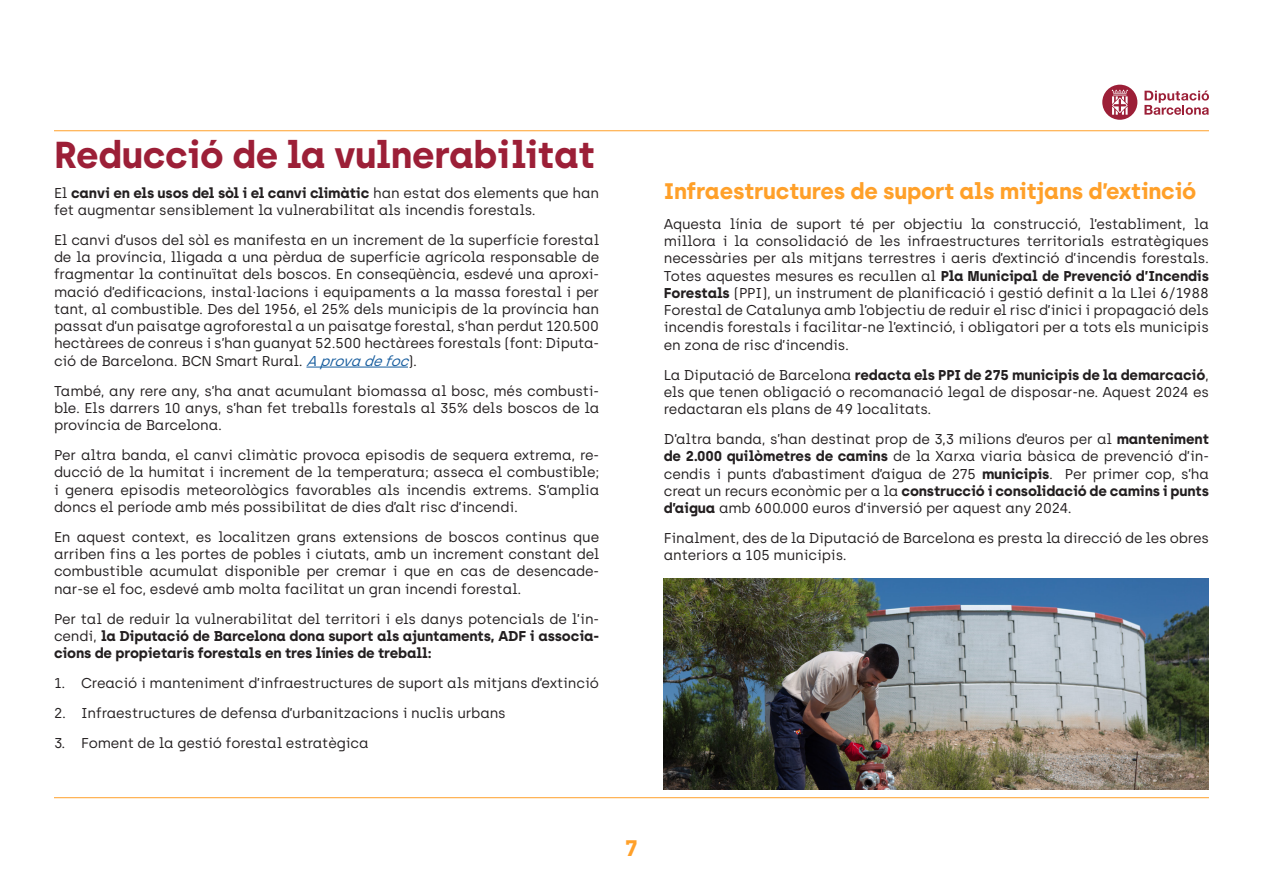
<style>
.page{position:relative;width:1263px;height:893px;background:#fff}
.page>*{position:absolute;margin:0;border:0;box-sizing:border-box;transform-origin:0 0}
.titulo_grande{font:700 37.5px "Archia";letter-spacing:-.01em;color:#9c1f37}
.titulos{font:700 22.5px "Archia";letter-spacing:-.01em;color:#ffa029}
.text_seguit{font:14.25px/17.2px "Archia";letter-spacing:-.01em;color:#231f20;text-align:justify}
.text_seguit-2{font:700 14.25px/17.2px "Archia";letter-spacing:-.01em;color:#231f20;text-align:justify}
.s1{font-weight:700}
.s2{font-style:italic;color:#175d9e}
.s3{font-weight:400}
</style>
<div class="page">
<svg style="left:1144px;top:91px;width:65px;height:24px"></svg>
<svg style="left:1102px;top:85px;width:35px;height:35px"></svg>
<hr style="left:54px;top:130px;width:1155px;height:1px;background:#ffa029">
<hr style="left:54px;top:797px;width:1155px;height:1px;background:#ffa029">
<hr style="left:306px;top:367px;width:102px;height:1px;background:#175d9e">
<img style="left:663px;top:578px;width:546px;height:211px">
<p class="titulo_grande" style="left:54px;top:131px;width:543px">Reducció de la vulnerabilitat</p>
<p class="text_seguit" style="left:54px;top:184px;width:547px">El <span class="s1">canvi en els usos del sòl i el canvi climàtic</span> han estat dos elements que han fet augmentar sensiblement la vulnerabilitat als incendis forestals.</p>
<p class="text_seguit" style="left:54px;top:231px;width:547px">El canvi d’usos del sòl es manifesta en un increment de la superfície forestal de la província, lligada a una pèrdua de superfície agrícola responsable de fragmentar la continuïtat dels boscos. En conseqüència, esdevé una aproxi&shy;mació d’edificacions, instal·lacions i equipaments a la massa forestal i per tant, al combustible. Des del 1956, el 25% dels municipis de la província han passat d’un paisatge agroforestal a un paisatge forestal, s’han perdut 120.500 hectàrees de conreus i s’han guanyat 52.500 hectàrees forestals (font: Diputa&shy;ció de Barcelona. BCN Smart Rural. <span class="s2">Aprovadefoc</span>).</p>
<p class="text_seguit" style="left:54px;top:382px;width:547px">També, any rere any, s’ha anat acumulant biomassa al bosc, més combusti&shy;ble. Els darrers 10 anys, s’han fet treballs forestals al 35% dels boscos de la província de Barcelona.</p>
<p class="text_seguit" style="left:54px;top:446px;width:547px">Per altra banda, el canvi climàtic provoca episodis de sequera extrema, re&shy;ducció de la humitat i increment de la temperatura; asseca el combustible; i genera episodis meteorològics favorables als incendis extrems. S’amplia doncs el període amb més possibilitat de dies d’alt risc d’incendi.</p>
<p class="text_seguit" style="left:54px;top:528px;width:547px">En aquest context, es localitzen grans extensions de boscos continus que arriben fins a les portes de pobles i ciutats, amb un increment constant del combustible acumulat disponible per cremar i que en cas de desencade&shy;nar-se el foc, esdevé amb molta facilitat un gran incendi forestal.</p>
<p class="text_seguit-2" style="left:54px;top:610px;width:547px"><span class="s3">Per tal de reduir la vulnerabilitat del territori i els danys potencials de l’in&shy;cendi,</span> la Diputació de Barcelona dona suport als ajuntaments, ADF i associa&shy;cions de propietaris forestals en tres línies de treball:</p>
<p class="text_seguit" style="left:54px;top:674px;width:546px">1. Creació i manteniment d’infraestructures de suport als mitjans d’extinció</p>
<p class="text_seguit" style="left:54px;top:704px;width:453px">2. Infraestructures de defensa d’urbanitzacions i nuclis urbans</p>
<p class="text_seguit" style="left:54px;top:734px;width:316px">3. Foment de la gestió forestal estratègica</p>
<p class="titulos" style="left:664px;top:177px;width:534px">Infraestructures de suport als mitjans d’extinció</p>
<p class="text_seguit" style="left:664px;top:215px;width:547px">Aquesta línia de suport té per objectiu la construcció, l’establiment, la millora i la consolidació de les infraestructures territorials estratègiques necessàries per als mitjans terrestres i aeris d’extinció d’incendis forestals.<br>Totes aquestes mesures es recullen al <span class="s1">Pla Municipal de Prevenció d’Incendis Forestals</span> (PPI), un instrument de planificació i gestió definit a la Llei 6/1988<br>Forestal de Catalunya amb l’objectiu de reduir el risc d’inici i propagació dels incendis forestals i facilitar-ne l’extinció, i obligatori per a tots els municipis en zona de risc d’incendis.</p>
<p class="text_seguit" style="left:664px;top:366px;width:547px">La Diputació de Barcelona <span class="s1">redacta els PPI de 275 municipis de la demarcació</span>, els que tenen obligació o recomanació legal de disposar-ne. Aquest 2024 es redactaran els plans de 49 localitats.</p>
<p class="text_seguit" style="left:664px;top:430px;width:547px">D’altra banda, s’han destinat prop de 3,3 milions d’euros per al <span class="s1">manteniment de 2.000 quilòmetres de camins</span> de la Xarxa viaria bàsica de prevenció d’in&shy;cendis i punts d’abastiment d’aigua de 275 <span class="s1">municipis</span>. Per primer cop, s’ha creat un recurs econòmic per a la <span class="s1">construcció i consolidació de camins i punts d’aigua</span> amb 600.000 euros d’inversió per aquest any 2024.</p>
<p class="text_seguit" style="left:664px;top:529px;width:547px">Finalment, des de la Diputació de Barcelona es presta la direcció de les obres anteriors a 105 municipis.</p>
<p class="titulos" style="left:625px;top:834px;width:14px">7</p>
</div>
